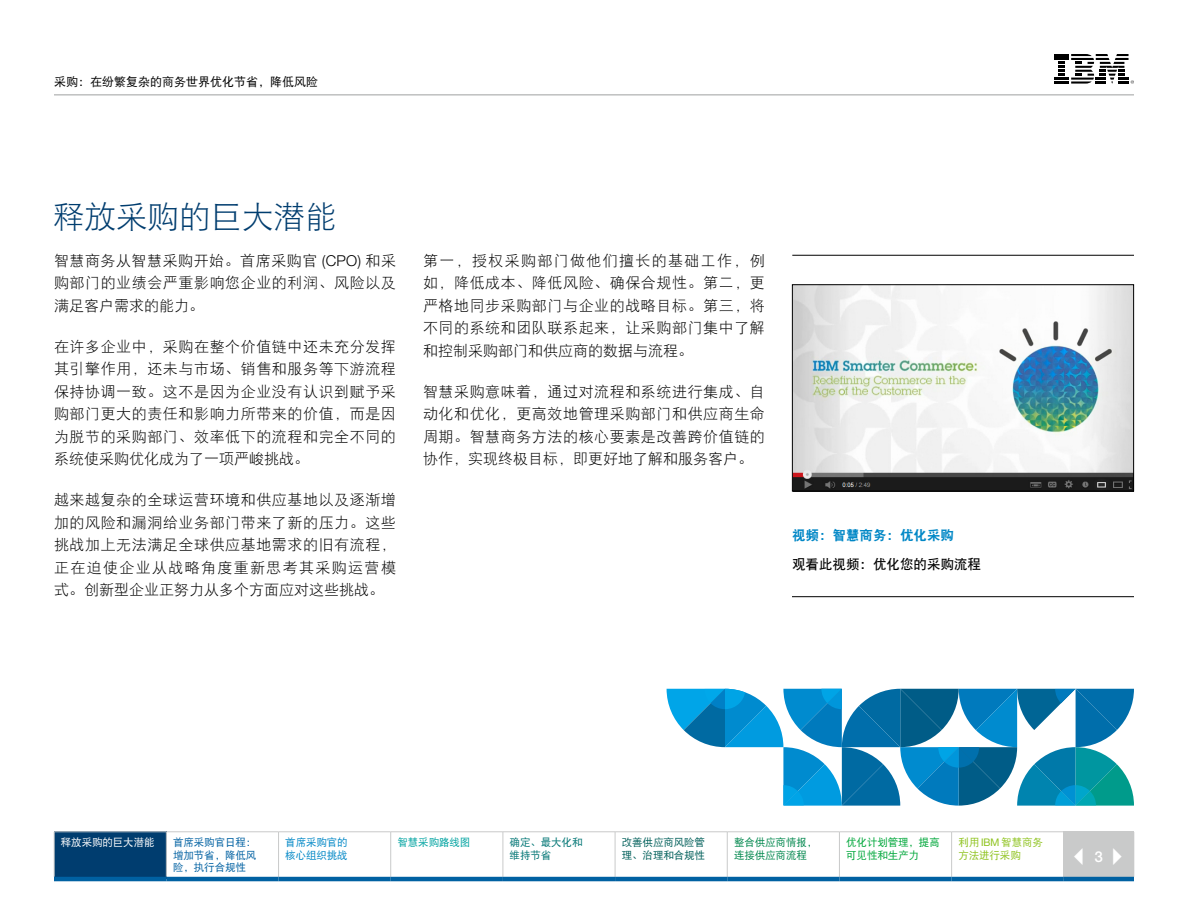
<style>
.page{position:relative;width:1188px;height:918px;background:#fff}
.page>*{position:absolute;margin:0;border:0;box-sizing:border-box;transform-origin:0 0}
.t1{font:31.5px "DF Hei W3";color:#003d6f}
.t2{font:15px/22.5px "DF Hei W3";letter-spacing:.04em;color:#000;text-align:justify}
.t3{font:15px "Helv Neue Mediumfor IBM";color:#fff}
.t4{font:13.5px "DF Hei W7";color:#000}
.t5{font:13.5px "DF Hei W9";color:#0087c6}
.t6{font:12px "DF Hei W5";color:#000}
.t7{font:10.5px/12.6px "DF Hei W5";letter-spacing:-.01em;color:#0061a2;text-align:justify}
.t8{font:10.5px/12.6px "DF Hei W5";letter-spacing:-.01em;color:#005f5a}
.t9{font:10.5px/12.6px "DF Hei W5";letter-spacing:-.01em;color:#00a73b}
.t10{font:10.5px/12.6px "DF Hei W5";letter-spacing:-.01em;color:#00874d}
.t11{font:10.5px/12.6px "DF Hei W5";letter-spacing:-.01em;color:#8fc31f}
.t12{font:10.5px/12.6px "DF Hei W5";letter-spacing:-.01em;color:#0087c6}
.t13{font:10.5px/12.6px "DF Hei W5";letter-spacing:-.01em;color:#007574}
.t14{font:10.5px "DF Hei W5";letter-spacing:-.01em;color:#fff}
.t15{font:10.5px "DF Hei W5";letter-spacing:-.01em;color:#00a3a1}
.s1{font-family:"Helv Neue Lightfor IBM"}
.s2{font-family:"Helv Neue Romanfor IBM"}
</style>
<div class="page">
<hr style="left:54px;top:94px;width:1080px;height:1px;background:#9fa0a0">
<svg style="left:1055px;top:54px;width:79px;height:30px"></svg>
<hr style="left:792px;top:596px;width:342px;height:1px;background:#000">
<div style="left:54px;top:832px;width:112px;height:47px;background:#003d6f"></div>
<div style="left:1064px;top:832px;width:70px;height:47px;background:#c9caca"></div>
<hr style="left:54px;top:832px;width:112px;height:1px;background:#c9caca">
<hr style="left:54px;top:832px;width:1px;height:45px;background:#c9caca">
<hr style="left:166px;top:832px;width:113px;height:1px;background:#c9caca">
<hr style="left:166px;top:832px;width:1px;height:45px;background:#c9caca">
<hr style="left:279px;top:832px;width:112px;height:1px;background:#c9caca">
<hr style="left:278px;top:832px;width:1px;height:45px;background:#c9caca">
<hr style="left:391px;top:832px;width:112px;height:1px;background:#c9caca">
<hr style="left:390px;top:832px;width:1px;height:45px;background:#c9caca">
<hr style="left:503px;top:832px;width:112px;height:1px;background:#c9caca">
<hr style="left:503px;top:832px;width:1px;height:45px;background:#c9caca">
<hr style="left:615px;top:832px;width:112px;height:1px;background:#c9caca">
<hr style="left:615px;top:832px;width:1px;height:45px;background:#c9caca">
<hr style="left:727px;top:832px;width:112px;height:1px;background:#c9caca">
<hr style="left:727px;top:832px;width:1px;height:45px;background:#c9caca">
<hr style="left:839px;top:832px;width:113px;height:1px;background:#c9caca">
<hr style="left:839px;top:832px;width:1px;height:45px;background:#c9caca">
<hr style="left:952px;top:832px;width:112px;height:1px;background:#c9caca">
<hr style="left:951px;top:832px;width:1px;height:45px;background:#c9caca">
<hr style="left:1134px;top:832px;width:1px;height:45px;background:#c9caca">
<hr style="left:54px;top:877px;width:112px;height:4px;background:#0061a2">
<hr style="left:166px;top:877px;width:113px;height:4px;background:#0061a2">
<hr style="left:279px;top:877px;width:112px;height:4px;background:#0061a2">
<hr style="left:391px;top:877px;width:112px;height:4px;background:#0061a2">
<hr style="left:503px;top:877px;width:112px;height:4px;background:#0061a2">
<hr style="left:615px;top:877px;width:112px;height:4px;background:#0061a2">
<hr style="left:727px;top:877px;width:112px;height:4px;background:#0061a2">
<hr style="left:839px;top:877px;width:113px;height:4px;background:#0061a2">
<hr style="left:952px;top:877px;width:112px;height:4px;background:#0061a2">
<hr style="left:1064px;top:877px;width:70px;height:4px;background:#0061a2">
<img style="left:794px;top:286px;width:338px;height:203px">
<div style="left:792px;top:284px;width:342px;height:207px;border:1px solid #000"></div>
<hr style="left:792px;top:255px;width:342px;height:1px;background:#000">
<svg style="left:667px;top:688px;width:467px;height:118px"></svg>
<p class="t6" style="left:54px;top:76px;width:265px">采购：在纷繁复杂的商务世界优化节省，降低风险</p>
<h1 class="t1" style="left:53px;top:201px;width:285px">释放采购的巨大潜能</h1>
<p class="t2" style="left:54px;top:249px;width:344px">智慧商务从智慧采购开始。首席采购官 <span class="s1">(CPO)</span> 和采购部门的业绩会严重影响您企业的利润、风险以及满足客户需求的能力。</p>
<p class="t2" style="left:54px;top:335px;width:343px">在许多企业中，采购在整个价值链中还未充分发挥其引擎作用，还未与市场、销售和服务等下游流程保持协调一致。这不是因为企业没有认识到赋予采购部门更大的责任和影响力所带来的价值，而是因为脱节的采购部门、效率低下的流程和完全不同的系统使采购优化成为了一项严峻挑战。</p>
<p class="t2" style="left:54px;top:488px;width:344px">越来越复杂的全球运营环境和供应基地以及逐渐增加的风险和漏洞给业务部门带来了新的压力。这些挑战加上无法满足全球供应基地需求的旧有流程，正在迫使企业从战略角度重新思考其采购运营模式。创新型企业正努力从多个方面应对这些挑战。</p>
<p class="t2" style="left:423px;top:249px;width:344px">第一，授权采购部门做他们擅长的基础工作，例如，降低成本、降低风险、确保合规性。第二，更严格地同步采购部门与企业的战略目标。第三，将不同的系统和团队联系起来，让采购部门集中了解和控制采购部门和供应商的数据与流程。</p>
<p class="t2" style="left:423px;top:380px;width:343px">智慧采购意味着，通过对流程和系统进行集成、自动化和优化，更高效地管理采购部门和供应商生命周期。智慧商务方法的核心要素是改善跨价值链的协作，实现终极目标，即更好地了解和服务客户。</p>
<p class="t5" style="left:792px;top:529px;width:163px">视频：智慧商务：优化采购</p>
<p class="t4" style="left:792px;top:558px;width:190px">观看此视频：优化您的采购流程</p>
<p class="t14" style="left:61px;top:837px;width:95px">释放采购的巨大潜能</p>
<p class="t7" style="left:173px;top:836px;width:85px">首席采购官日程：增加节省，降低风险，执行合规性</p>
<p class="t12" style="left:285px;top:836px;width:64px">首席采购官的核心组织挑战</p>
<p class="t15" style="left:397px;top:837px;width:74px">智慧采购路线图</p>
<p class="t13" style="left:510px;top:836px;width:74px">确定、最大化和维持节省</p>
<p class="t8" style="left:622px;top:836px;width:85px">改善供应商风险管理、治理和合规性</p>
<p class="t10" style="left:734px;top:836px;width:85px">整合供应商情报，连接供应商流程</p>
<p class="t9" style="left:846px;top:836px;width:95px">优化计划管理，提高可见性和生产力</p>
<p class="t11" style="left:958px;top:836px;width:86px">利用 <span class="s2">IBM</span> 智慧商务方法进行采购</p>
<p class="t3" style="left:1068px;top:848px;width:64px">✓3✔</p>
</div>
